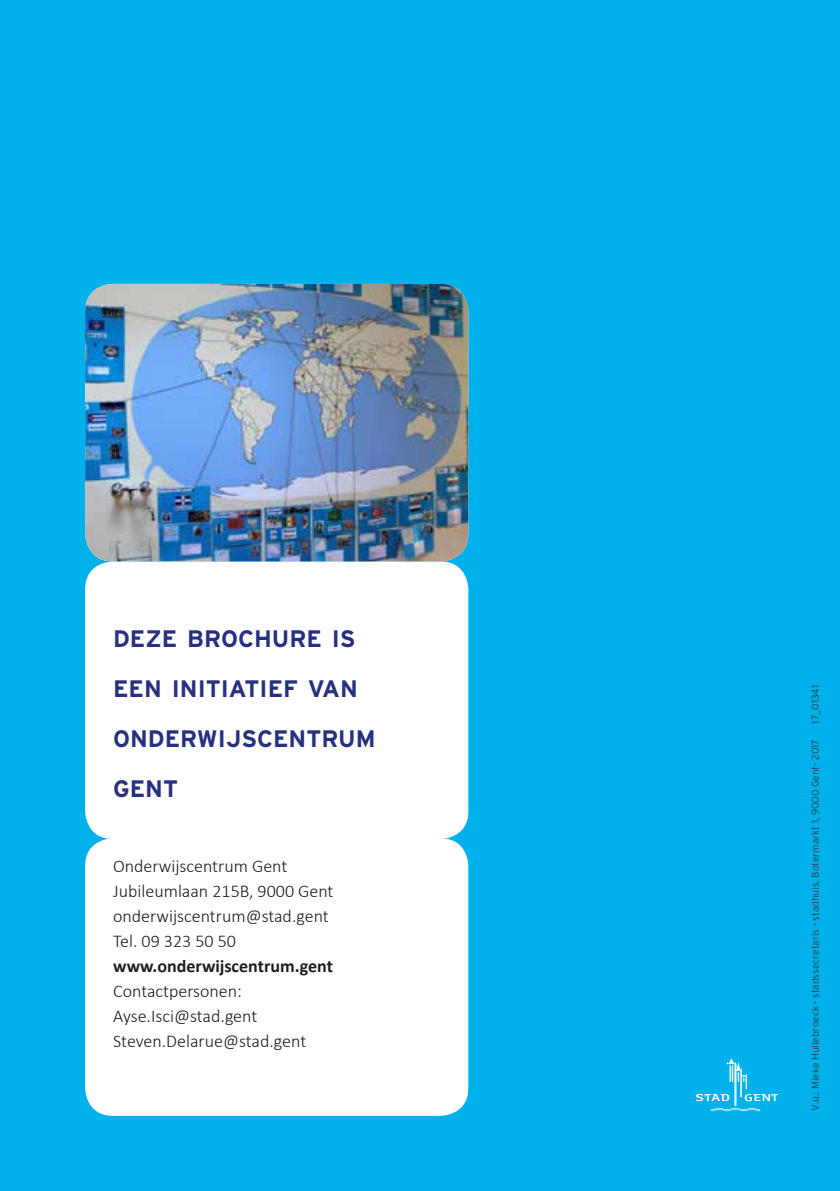
<style>
.page{position:relative;width:840px;height:1191px;background:#fff}
.page>*{position:absolute;margin:0;border:0;box-sizing:border-box;transform-origin:0 0}
.t1{font:700 23.8px/50px "Interstate";color:#253081}
.t2{font:300 18px/25px "Calibri";color:#1d1d1b}
.t3{font:700 18px "Calibri";color:#1d1d1b}
.t4{font:300 10px "Interstate";color:#2c3f48}
</style>
<div class="page">
<div style="left:0;top:0;width:839px;height:1191px;background:#00b1eb"></div>
<div style="left:85px;top:838px;width:383px;height:277px;background:#fff;border-radius:28px"></div>
<div style="left:85px;top:561px;width:383px;height:278px;background:#fff;border-radius:28px"></div>
<img style="left:85px;top:284px;width:383px;height:277px">
<svg style="left:695px;top:1058px;width:82px;height:53px"></svg>
<h1 class="t1" style="left:113px;top:613px;width:264px">DEZE BROCHURE IS<br>EEN INITIATIEF VAN<br>ONDERWIJSCENTRUM<br>GENT</h1>
<p class="t2" style="left:113px;top:853px;width:222px">Onderwijscentrum Gent<br>Jubileumlaan 215B, 9000 Gent onderwijscentrum@stad.gent<br>Tel. 09 323 50 50</p>
<p class="t3" style="left:113px;top:955px;width:221px">www.onderwijscentrum.gent</p>
<p class="t2" style="left:113px;top:978px;width:194px">Contactpersonen:<br>Ayse.Isci@stad.gent<br>Steven.Delarue@stad.gent</p>
<p class="t4" style="left:809px;top:723px;width:40px;rotate:-90deg">17_01341</p>
<p class="t4" style="left:809px;top:1111px;width:373px;rotate:-90deg">V.u.: Mieke Hullebroeck - stadssecretaris - stadhuis, Botermarkt 1, 9000 Gent- 2017</p>
</div>
